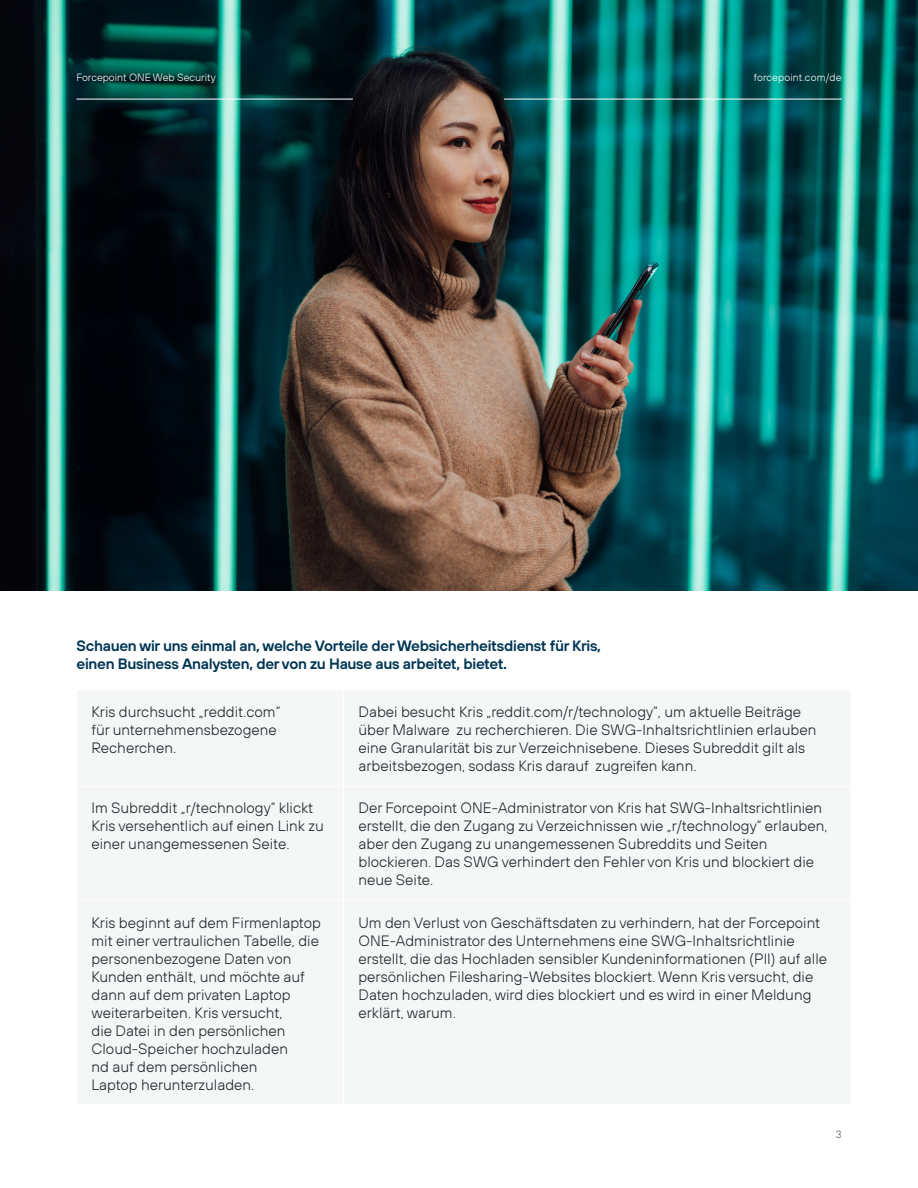
<style>
.page{position:relative;width:918px;height:1188px;background:#fff}
.page>*{position:absolute;margin:0;border:0;box-sizing:border-box;transform-origin:0 0}
.t1{font:300 15px/18px "FP Sans";color:#1d252c}
.t2{font:600 15px/18px "FP Sans";letter-spacing:-.02em;color:#003654}
.t3{font:300 10.5px "FP Sans";color:#fff}
.t4{font:300 10.5px "FP Sans";color:#53575a}
</style>
<div class="page">
<img style="left:0;top:0;width:918px;height:590px">
<hr style="left:76px;top:99px;width:277px;height:1px;background:#fff">
<hr style="left:504px;top:99px;width:338px;height:1px;background:#fff">
<p class="t3" style="left:77px;top:71px;width:141px">Forcepoint ONE Web Security</p>
<p class="t3" style="left:754px;top:71px;width:89px">forcepoint.com/de</p>
<p class="t2" style="left:76px;top:637px;width:526px">Schauen wir uns einmal an, welche Vorteile der Websicherheitsdienst für Kris, einen Business Analysten, der von zu Hause aus arbeitet, bietet.</p>
<p class="t1" style="left:91px;top:703px;width:190px">Kris durchsucht „reddit.com“ für unternehmensbezogene<br>Recherchen.</p>
<p class="t1" style="left:358px;top:703px;width:459px">Dabei besucht Kris „reddit.com/r/technology“, um aktuelle Beiträge über Malware zu recherchieren. Die SWG-Inhaltsrichtlinien erlauben eine Granularität bis zur Verzeichnisebene. Dieses Subreddit gilt als arbeitsbezogen, sodass Kris darauf zugreifen kann.</p>
<p class="t1" style="left:91px;top:799px;width:234px">Im Subreddit „r/technology“ klickt<br>Kris versehentlich auf einen Link zu einer unangemessenen Seite.</p>
<p class="t1" style="left:358px;top:799px;width:471px">Der Forcepoint ONE-Administrator von Kris hat SWG-Inhaltsrichtlinien erstellt, die den Zugang zu Verzeichnissen wie „r/technology“ erlauben, aber den Zugang zu unangemessenen Subreddits und Seiten blockieren. Das SWG verhindert den Fehler von Kris und blockiert die neue Seite.</p>
<p class="t1" style="left:91px;top:913px;width:231px">Kris beginnt auf dem Firmenlaptop mit einer vertraulichen Tabelle, die personenbezogene Daten von<br>Kunden enthält, und möchte auf dann auf dem privaten Laptop weiterarbeiten. Kris versucht,<br>die Datei in den persönlichen<br>Cloud-Speicher hochzuladen<br>nd auf dem persönlichen<br>Laptop herunterzuladen.</p>
<p class="t1" style="left:358px;top:913px;width:470px">Um den Verlust von Geschäftsdaten zu verhindern, hat der Forcepoint ONE-Administrator des Unternehmens eine SWG-Inhaltsrichtlinie erstellt, die das Hochladen sensibler Kundeninformationen (PII) auf alle persönlichen Filesharing-Websites blockiert. Wenn Kris versucht, die Daten hochzuladen, wird dies blockiert und es wird in einer Meldung erklärt, warum.</p>
<p class="t4" style="left:836px;top:1128px;width:7px">3</p>
</div>
